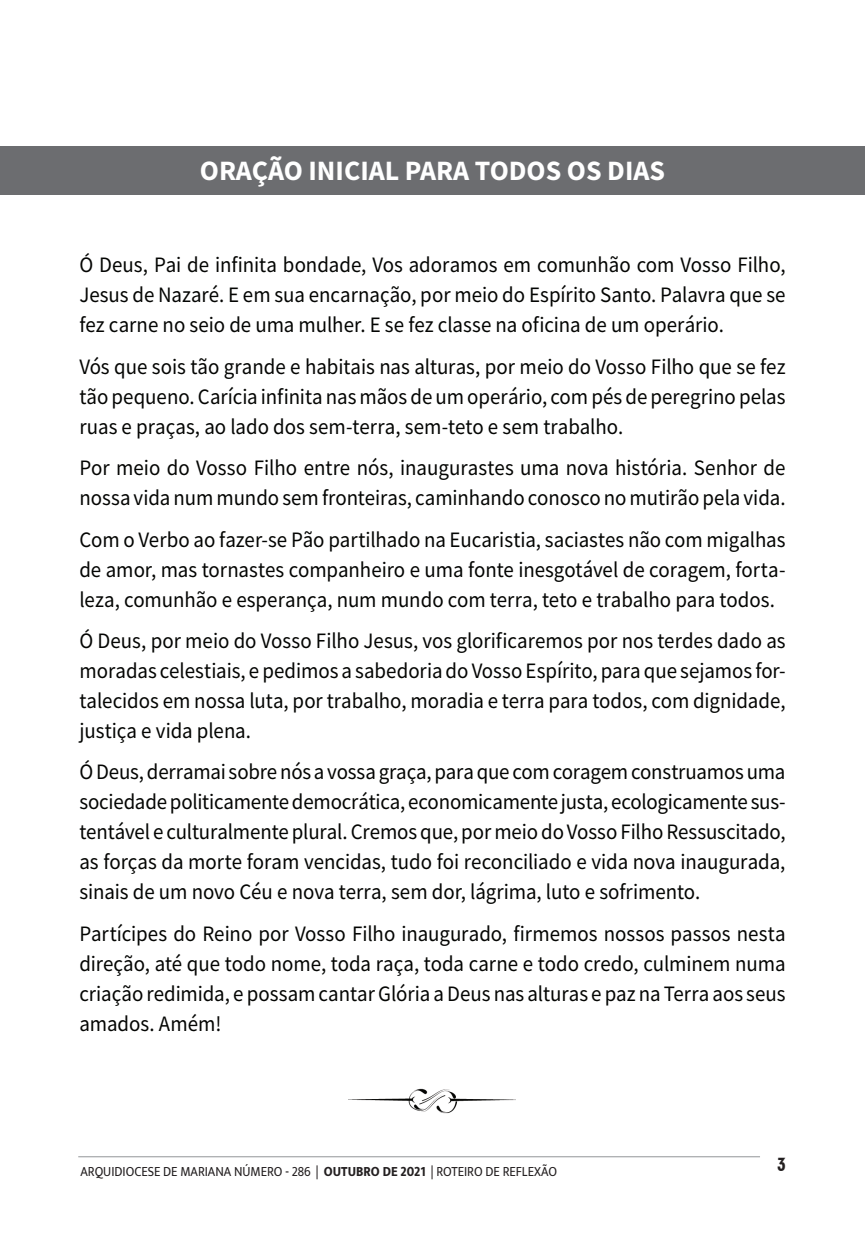
<style>
.page{position:relative;width:865px;height:1248px;background:#fff}
.page>*{position:absolute;margin:0;border:0;box-sizing:border-box;transform-origin:0 0}
.t1{font:700 28px "Source Sans Pro";color:#fff}
.t2{font:22px/30px "Source Sans Pro";color:#040503;text-align:justify;scale:.95 1}
.t3{font:18px "Geometric 706 BT Black Condensed B";color:#231f20}
.t4{font:14px "Mukta";color:#231f20;scale:.9 1}
.s1{font-weight:800}
</style>
<div class="page">
<hr style="left:78px;top:1156px;width:682px;height:1px;background:#939598">
<div style="left:0;top:146px;width:865px;height:48px;background:#6c6d70"></div>
<img style="left:349px;top:1088px;width:166px;height:26px">
<p class="t1" style="left:200px;top:151px;width:467px">ORAÇÃO INICIAL PARA TODOS OS DIAS</p>
<p class="t2" style="left:79px;top:250px;width:745px">Ó Deus, Pai de infinita bondade, Vos adoramos em comunhão com Vosso Filho, Jesus de Nazaré. E em sua encarnação, por meio do Espírito Santo. Palavra que se fez carne no seio de uma mulher. E se fez classe na oficina de um operário.</p>
<p class="t2" style="left:79px;top:351px;width:745px">Vós que sois tão grande e habitais nas alturas, por meio do Vosso Filho que se fez tão pequeno. Carícia infinita nas mãos de um operário, com pés de peregrino pelas ruas e praças, ao lado dos sem-terra, sem-teto e sem trabalho.</p>
<p class="t2" style="left:79px;top:452px;width:744px">Por meio do Vosso Filho entre nós, inaugurastes uma nova história. Senhor de nossa vida num mundo sem fronteiras, caminhando conosco no mutirão pela vida.</p>
<p class="t2" style="left:79px;top:524px;width:745px">Com o Verbo ao fazer-se Pão partilhado na Eucaristia, saciastes não com migalhas de amor, mas tornastes companheiro e uma fonte inesgotável de coragem, forta&shy;leza, comunhão e esperança, num mundo com terra, teto e trabalho para todos.</p>
<p class="t2" style="left:79px;top:625px;width:745px">Ó Deus, por meio do Vosso Filho Jesus, vos glorificaremos por nos terdes dado as moradas celestiais, e pedimos a sabedoria do Vosso Espírito, para que sejamos for&shy;talecidos em nossa luta, por trabalho, moradia e terra para todos, com dignidade, justiça e vida plena.</p>
<p class="t2" style="left:79px;top:756px;width:745px">Ó Deus, derramai sobre nós a vossa graça, para que com coragem construamos uma sociedade politicamente democrática, economicamente justa, ecologicamente sus&shy;tentável e culturalmente plural. Cremos que, por meio do Vosso Filho Ressuscitado, as forças da morte foram vencidas, tudo foi reconciliado e vida nova inaugurada, sinais de um novo Céu e nova terra, sem dor, lágrima, luto e sofrimento.</p>
<p class="t2" style="left:79px;top:918px;width:745px">Partícipes do Reino por Vosso Filho inaugurado, firmemos nossos passos nesta direção, até que todo nome, toda raça, toda carne e todo credo, culminem numa criação redimida, e possam cantar Glória a Deus nas alturas e paz na Terra aos seus amados. Amém!</p>
<p class="t4" style="left:80px;top:1162px;width:531px">ARQUIDIOCESE DE MARIANA NÚMERO - 286 | <span class="s1">OUTUBRO DE 2021</span> | ROTEIRO DE REFLEXÃO</p>
<p class="t3" style="left:777px;top:1153px;width:10px">3</p>
</div>
